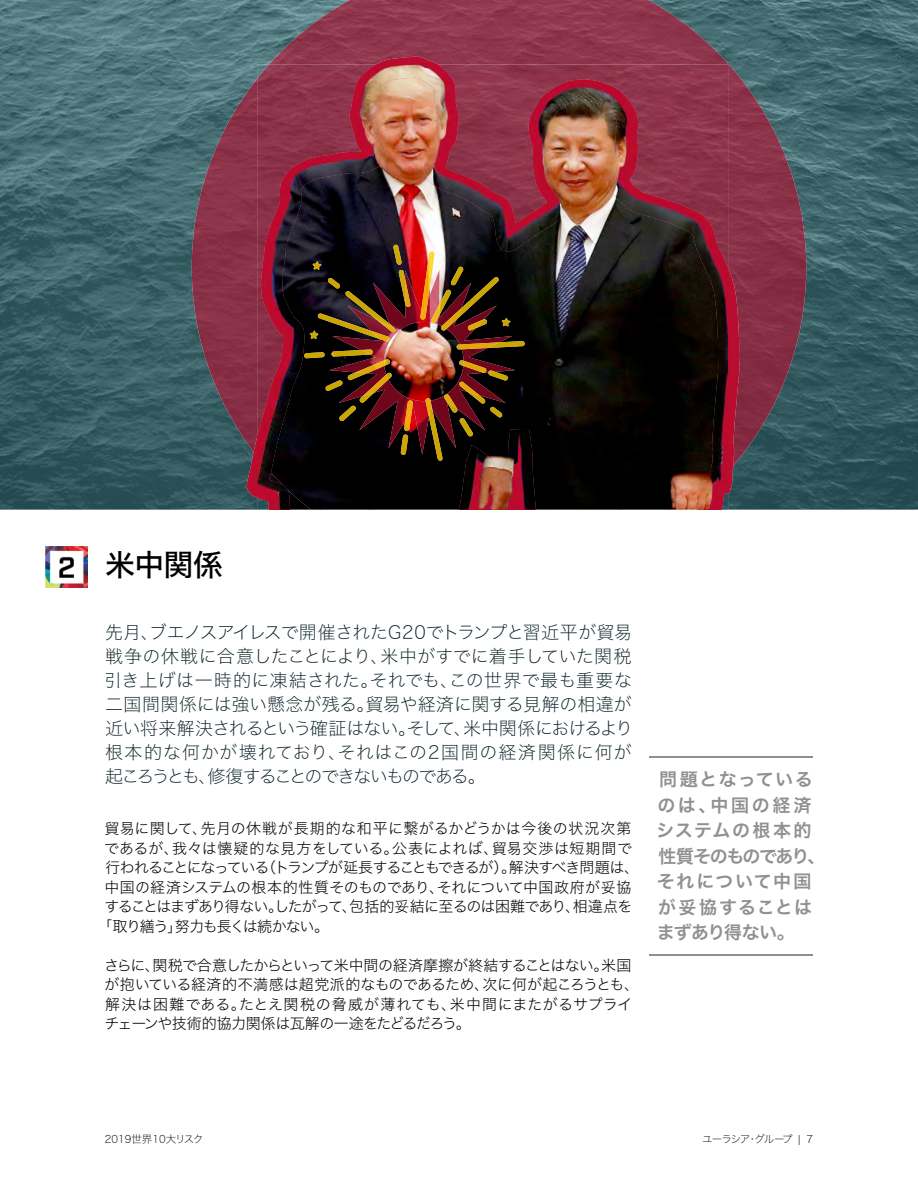
<style>
.page{position:relative;width:918px;height:1188px;background:#fff}
.page>*{position:absolute;margin:0;border:0;box-sizing:border-box;transform-origin:0 0}
.t1{font:30px "Hiragino Sans W5";color:#000}
.t2{font:18px/24px "Hiragino Sans W1";letter-spacing:-.04em;color:#071d23;text-align:justify}
.t3{font:18px/25.5px "Hiragino Sans W6";letter-spacing:.075em;color:#8e9092}
.t4{font:15px/19.5px "Hiragino Sans W2";letter-spacing:-.025em;color:#000}
.t5{font:15px "Hiragino Sans W2";letter-spacing:-.08em;color:#000}
.t6{font:15px "Hiragino Sans W2";letter-spacing:-.065em;color:#000}
.t7{font:15px "Hiragino Sans W2";letter-spacing:.03em;color:#000}
.t8{font:15px "Hiragino Sans W2";letter-spacing:.035em;color:#000}
.t9{font:10.5px "Hiragino Sans W1";color:#000}
.t10{font:10.5px "Hiragino Sans W1";letter-spacing:-.11em;color:#000}
</style>
<div class="page">
<img style="left:0;top:0;width:918px;height:510px">
<img style="left:192px;top:0;width:614px;height:465px">
<svg style="left:247px;top:57px;width:492px;height:453px;background:#682332"></svg>
<img style="left:718px;top:493px;width:10px;height:17px">
<img style="left:376px;top:65px;width:352px;height:53px">
<img style="left:470px;top:117px;width:49px;height:85px">
<img style="left:629px;top:117px;width:99px;height:107px">
<img style="left:718px;top:224px;width:10px;height:44px">
<img style="left:376px;top:78px;width:94px;height:192px">
<img style="left:519px;top:101px;width:100px;height:409px">
<img style="left:619px;top:137px;width:50px;height:373px">
<img style="left:469px;top:202px;width:51px;height:291px">
<img style="left:669px;top:223px;width:49px;height:287px">
<img style="left:257px;top:65px;width:119px;height:445px">
<img style="left:329px;top:270px;width:186px;height:185px">
<img style="left:304px;top:352px;width:21px;height:6px">
<img style="left:331px;top:350px;width:39px;height:7px">
<svg style="left:361px;top:349px;width:12px;height:6px"></svg>
<img style="left:457px;top:341px;width:68px;height:8px">
<img style="left:460px;top:342px;width:39px;height:7px">
<img style="left:347px;top:359px;width:43px;height:21px">
<img style="left:356px;top:360px;width:28px;height:13px">
<img style="left:325px;top:380px;width:18px;height:11px">
<img style="left:339px;top:406px;width:17px;height:15px">
<img style="left:359px;top:373px;width:33px;height:30px">
<img style="left:363px;top:375px;width:25px;height:21px">
<img style="left:441px;top:277px;width:58px;height:54px">
<img style="left:442px;top:308px;width:19px;height:21px">
<img style="left:435px;top:290px;width:16px;height:33px">
<img style="left:431px;top:305px;width:8px;height:18px">
<img style="left:451px;top:267px;width:13px;height:18px">
<img style="left:401px;top:434px;width:7px;height:21px">
<img style="left:404px;top:410px;width:8px;height:21px">
<img style="left:405px;top:400px;width:8px;height:21px">
<img style="left:421px;top:251px;width:14px;height:64px">
<img style="left:420px;top:300px;width:8px;height:20px">
<img style="left:399px;top:270px;width:6px;height:34px">
<img style="left:405px;top:279px;width:6px;height:28px">
<img style="left:393px;top:245px;width:9px;height:20px">
<img style="left:425px;top:398px;width:18px;height:63px">
<img style="left:426px;top:401px;width:6px;height:16px">
<img style="left:459px;top:418px;width:14px;height:18px">
<img style="left:445px;top:394px;width:13px;height:19px">
<img style="left:444px;top:394px;width:13px;height:15px">
<img style="left:345px;top:291px;width:46px;height:29px">
<img style="left:378px;top:320px;width:18px;height:12px">
<svg style="left:490px;top:407px;width:12px;height:10px"></svg>
<img style="left:467px;top:392px;width:18px;height:12px">
<img style="left:459px;top:382px;width:21px;height:13px">
<svg style="left:328px;top:278px;width:12px;height:11px"></svg>
<img style="left:317px;top:313px;width:61px;height:26px">
<img style="left:371px;top:331px;width:19px;height:11px">
<img style="left:488px;top:372px;width:20px;height:9px">
<svg style="left:488px;top:370px;width:7px;height:2px"></svg>
<img style="left:459px;top:360px;width:26px;height:13px">
<img style="left:463px;top:361px;width:24px;height:12px">
<svg style="left:310px;top:331px;width:8px;height:8px"></svg>
<svg style="left:313px;top:261px;width:8px;height:9px"></svg>
<svg style="left:502px;top:318px;width:8px;height:8px"></svg>
<img style="left:46px;top:546px;width:41px;height:42px">
<hr style="left:650px;top:756px;width:163px;height:2px;background:#8e9092">
<hr style="left:650px;top:954px;width:163px;height:2px;background:#8e9092">
<h1 class="t1" style="left:105px;top:538px;width:120px">米中関係</h1>
<p class="t2" style="left:104px;top:619px;width:530px">先月、ブエノスアイレスで開催されたG20でトランプと習近平が貿易戦争の休戦に合意したことにより、米中がすでに着手していた関税引き上げは一時的に凍結された。それでも、この世界で最も重要な二国間関係には強い懸念が残る。貿易や経済に関する見解の相違が近い将来解決されるという確証はない。そして、米中関係におけるより根本的な何かが壊れており、それはこの2国間の経済関係に何が起ころうとも、修復することのできないものである。</p>
<p class="t8" style="left:105px;top:815px;width:528px">貿易に関して、先月の休戦が長期的な和平に繋がるかどうかは今後の状況次第</p>
<p class="t7" style="left:104px;top:835px;width:529px">であるが、我々は懐疑的な見方をしている。公表によれば、貿易交渉は短期間で</p>
<p class="t5" style="left:105px;top:854px;width:536px">行われることになっている（トランプが延長することもできるが）。解決すべき問題は、</p>
<p class="t4" style="left:105px;top:876px;width:528px">中国の経済システムの根本的性質そのものであり、それについて中国政府が妥協</p>
<p class="t6" style="left:104px;top:893px;width:530px">することはまずあり得ない。したがって、包括的妥結に至るのは困難であり、相違点を</p>
<p class="t5" style="left:98px;top:913px;width:233px">「取り繕う」努力も長くは続かない。</p>
<p class="t4" style="left:104px;top:954px;width:536px">さらに、関税で合意したからといって米中間の経済摩擦が終結することはない。米国が抱いている経済的不満感は超党派的なものであるため、次に何が起ころうとも、解決は困難である。たとえ関税の脅威が薄れても、米中間にまたがるサプライチェーンや技術的協力関係は瓦解の一途をたどるだろう。</p>
<p class="t3" style="left:656px;top:766px;width:171px">問題となっているのは、中国の経済システムの根本的性質そのものであり、それについて中国が妥協することはまずあり得ない。</p>
<p class="t9" style="left:105px;top:1130px;width:100px">2019世界10大リスク</p>
<p class="t10" style="left:702px;top:1130px;width:112px">ユーラシア・グループ | 7</p>
</div>
